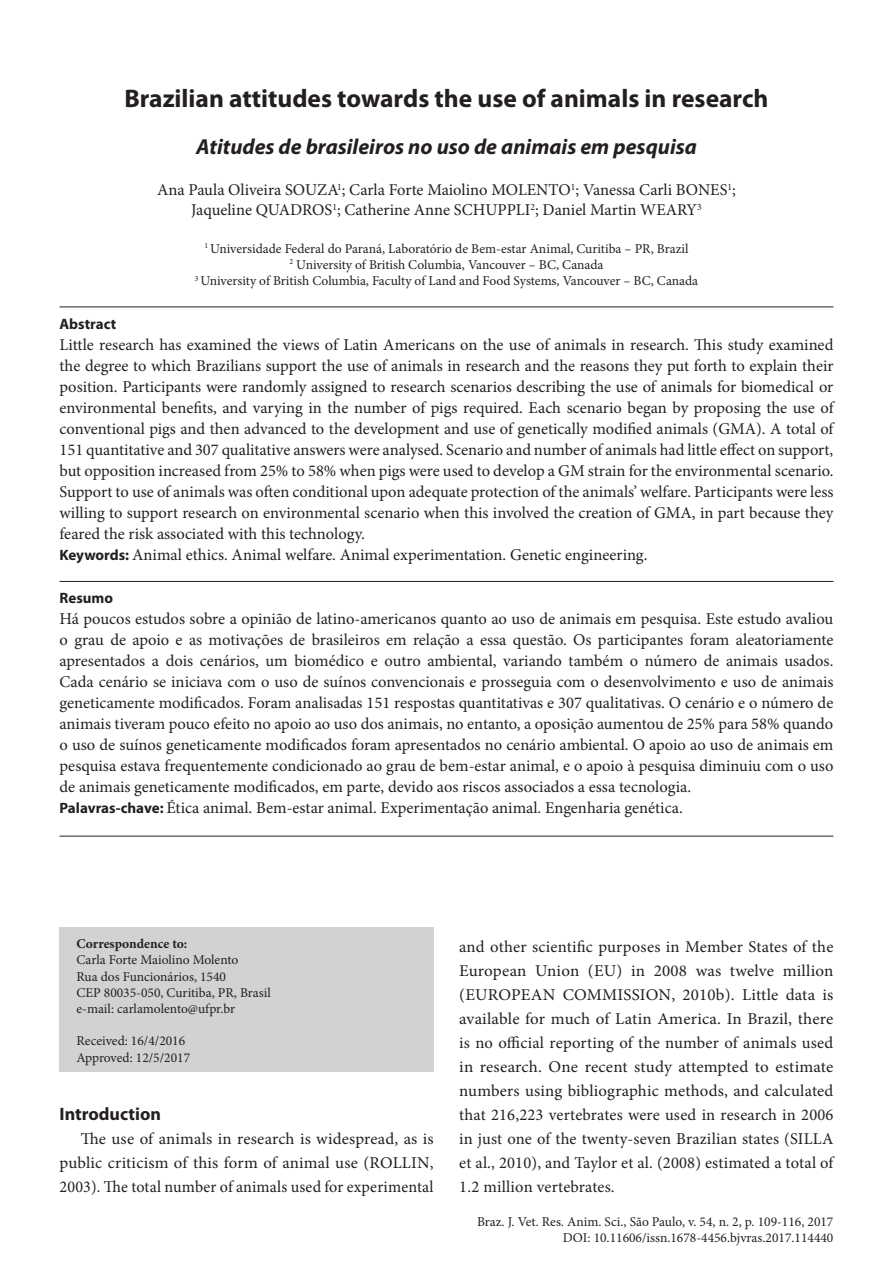
<style>
.page{position:relative;width:893px;height:1263px;background:#fff}
.page>*{position:absolute;margin:0;border:0;box-sizing:border-box;transform-origin:0 0}
.titulo{font:700 25.5px "Myriad Pro";color:#231f20}
.titulo-port{font:italic 700 21.75px "Myriad Pro";color:#231f20}
.sub1{font:700 18px "Myriad Pro";color:#231f20}
.ResumoAbstract{font:16.5px/21px "Minion Pro";color:#231f20;text-align:justify}
.texto{font:16.5px/24px "Minion Pro";letter-spacing:.01em;color:#231f20;text-align:justify}
.autores{font:16.5px/19.8px "Minion Pro";color:#231f20;text-align:center}
.ChaveKeyword_-_FIO{font:16.5px "Minion Pro";color:#231f20}
.PaChaveKeyword{font:16.5px "Minion Pro";color:#231f20}
.TIT_ResumoAbstract{font:700 15px "Myriad Pro";color:#231f20}
.filiação{font:13.5px "Minion Pro";letter-spacing:-.005em;color:#231f20}
.correspondencia{font:13.5px "Minion Pro";color:#231f20}
.Traja{font:13.5px "Minion Pro";color:#231f20}
.correspondencia-2{font:700 13.5px "Minion Pro";color:#231f20}
.s1{font-family:"Myriad Pro";font-weight:700;font-size:15px}
</style>
<div class="page">
<hr style="left:60px;top:306px;width:773px;height:1px;background:#231f20">
<hr style="left:60px;top:581px;width:773px;height:1px;background:#231f20">
<hr style="left:60px;top:836px;width:773px;height:1px;background:#231f20">
<div style="left:60px;top:928px;width:374px;height:144px;background:#d1d2d4"></div>
<p class="titulo" style="left:124px;top:82px;width:646px">Brazilian attitudes towards the use of animals in research</p>
<p class="titulo-port" style="left:196px;top:133px;width:502px">Atitudes de brasileiros no uso de animais em pesquisa</p>
<p class="autores" style="left:157px;top:180px;width:580px">Ana Paula Oliveira SOUZA<sup>1</sup>; Carla Forte Maiolino MOLENTO<sup>1</sup>; Vanessa Carli BONES<sup>1</sup>;<br>Jaqueline QUADROS<sup>1</sup>; Catherine Anne SCHUPPLI<sup>2</sup>; Daniel Martin WEARY<sup>3</sup></p>
<p class="filiação" style="left:204px;top:239px;width:485px"><sup>1</sup> Universidade Federal do Paraná, Laboratório de Bem-estar Animal, Curitiba – PR, Brazil</p>
<p class="filiação" style="left:289px;top:255px;width:316px"><sup>2</sup> University of British Columbia, Vancouver – BC, Canada</p>
<p class="filiação" style="left:195px;top:272px;width:505px"><sup>3</sup> University of British Columbia, Faculty of Land and Food Systems, Vancouver – BC, Canada</p>
<p class="TIT_ResumoAbstract" style="left:60px;top:314px;width:58px">Abstract</p>
<p class="ResumoAbstract" style="left:60px;top:334px;width:775px">Little research has examined the views of Latin Americans on the use of animals in research. This study examined the degree to which Brazilians support the use of animals in research and the reasons they put forth to explain their position. Participants were randomly assigned to research scenarios describing the use of animals for biomedical or environmental benefits, and varying in the number of pigs required. Each scenario began by proposing the use of conventional pigs and then advanced to the development and use of genetically modified animals (GMA). A total of 151 quantitative and 307 qualitative answers were analysed. Scenario and number of animals had little effect on support, but opposition increased from 25% to 58% when pigs were used to develop a GM strain for the environmental scenario.<br>Support to use of animals was often conditional upon adequate protection of the animals’ welfare. Participants were less willing to support research on environmental scenario when this involved the creation of GMA, in part because they feared the risk associated with this technology.</p>
<p class="PaChaveKeyword" style="left:60px;top:543px;width:589px"><span class="s1">Keywords:</span> Animal ethics. Animal welfare. Animal experimentation. Genetic engineering.</p>
<p class="TIT_ResumoAbstract" style="left:60px;top:588px;width:55px">Resumo</p>
<p class="ResumoAbstract" style="left:60px;top:608px;width:775px">Há poucos estudos sobre a opinião de latino-americanos quanto ao uso de animais em pesquisa. Este estudo avaliou o grau de apoio e as motivações de brasileiros em relação a essa questão. Os participantes foram aleatoriamente apresentados a dois cenários, um biomédico e outro ambiental, variando também o número de animais usados.<br>Cada cenário se iniciava com o uso de suínos convencionais e prosseguia com o desenvolvimento e uso de animais geneticamente modificados. Foram analisadas 151 respostas quantitativas e 307 qualitativas. O cenário e o número de animais tiveram pouco efeito no apoio ao uso dos animais, no entanto, a oposição aumentou de 25% para 58% quando o uso de suínos geneticamente modificados foram apresentados no cenário ambiental. O apoio ao uso de animais em pesquisa estava frequentemente condicionado ao grau de bem-estar animal, e o apoio à pesquisa diminuiu com o uso de animais geneticamente modificados, em parte, devido aos riscos associados a essa tecnologia.</p>
<p class="ChaveKeyword_-_FIO" style="left:60px;top:797px;width:625px"><span class="s1">Palavras-chave:</span> Ética animal. Bem-estar animal. Experimentação animal. Engenharia genética.</p>
<p class="correspondencia-2" style="left:77px;top:934px;width:112px">Correspondence to:</p>
<p class="correspondencia" style="left:77px;top:951px;width:163px">Carla Forte Maiolino Molento</p>
<p class="correspondencia" style="left:77px;top:967px;width:151px">Rua dos Funcionários, 1540</p>
<p class="correspondencia" style="left:77px;top:983px;width:196px">CEP 80035-050, Curitiba, PR, Brasil</p>
<p class="correspondencia" style="left:77px;top:999px;width:160px">e-mail: carlamolento@ufpr.br</p>
<p class="correspondencia" style="left:77px;top:1032px;width:110px">Received: 16/4/2016</p>
<p class="correspondencia" style="left:77px;top:1048px;width:115px">Approved: 12/5/2017</p>
<p class="sub1" style="left:60px;top:1102px;width:103px">Introduction</p>
<p class="texto" style="left:60px;top:1127px;width:376px;text-indent:21px">The use of animals in research is widespread, as is public criticism of this form of animal use (ROLLIN, 2003). The total number of animals used for experimental</p>
<p class="texto" style="left:459px;top:935px;width:376px">and other scientific purposes in Member States of the European Union (EU) in 2008 was twelve million (EUROPEAN COMMISSION, 2010b). Little data is available for much of Latin America. In Brazil, there is no official reporting of the number of animals used in research. One recent study attempted to estimate numbers using bibliographic methods, and calculated that 216,223 vertebrates were used in research in 2006 in just one of the twenty-seven Brazilian states (SILLA et al., 2010), and Taylor et al. (2008) estimated a total of 1.2 million vertebrates.</p>
<p class="Traja" style="left:477px;top:1212px;width:358px">Braz. J. Vet. Res. Anim. Sci., São Paulo, v. 54, n. 2, p. 109-116, 2017</p>
<p class="Traja" style="left:563px;top:1228px;width:272px">DOI: 10.11606/issn.1678-4456.bjvras.2017.114440</p>
</div>
